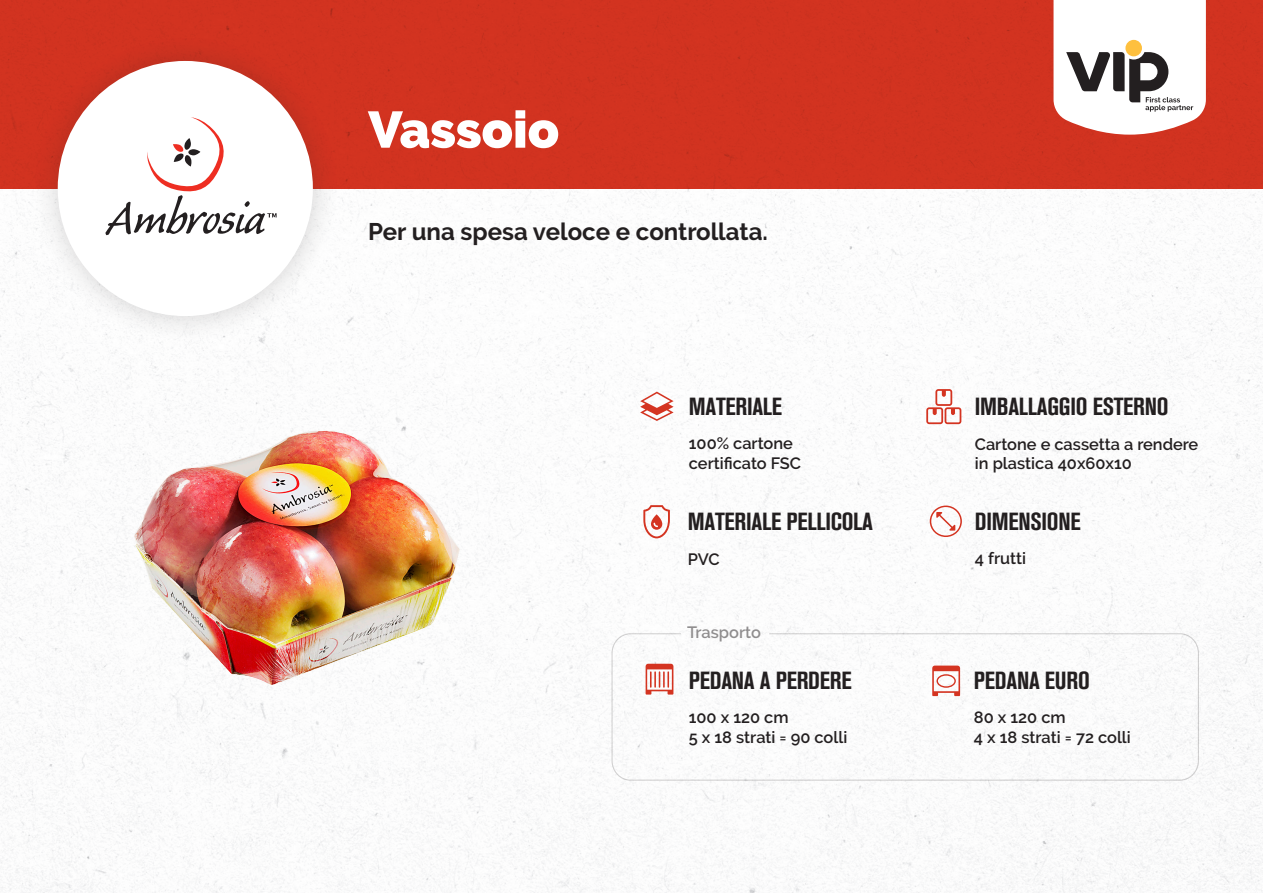
<style>
.page{position:relative;width:1263px;height:893px;background:#fff}
.page>*{position:absolute;margin:0;border:0;box-sizing:border-box;transform-origin:0 0}
.t1{font:900 51.3px "Raleway";color:#fff}
.t2{font:24.6px "Akzidenz Grotesk BQ Bd Cnd Alt";letter-spacing:-.01em;color:#231f20}
.t3{font:700 24px "Raleway";color:#231f20}
.t4{font:600 16.35px/19.6px "Raleway";color:#231f20}
</style>
<div class="page">
<img style="left:0;top:0;width:1263px;height:893px">
<div style="left:611px;top:633px;width:588px;height:148px;border:1px solid #231f20;border-radius:19px"></div>
<svg style="left:1053px;top:0;width:153px;height:135px"></svg>
<div style="left:30px;top:33px;width:311px;height:311px;background:#231f20;opacity:.2"></div>
<div style="left:58px;top:61px;width:255px;height:255px;background:#fff;border-radius:50%"></div>
<svg style="left:105px;top:117px;width:172px;height:118px"></svg>
<img style="left:53px;top:336px;width:487px;height:443px">
<svg style="left:926px;top:389px;width:35px;height:35px"></svg>
<svg style="left:643px;top:505px;width:27px;height:33px"></svg>
<svg style="left:646px;top:664px;width:27px;height:31px"></svg>
<svg style="left:932px;top:666px;width:28px;height:30px"></svg>
<svg style="left:930px;top:506px;width:32px;height:31px"></svg>
<svg style="left:640px;top:392px;width:34px;height:29px"></svg>
<p class="t1" style="left:368px;top:100px;width:193px">Vassoio</p>
<p class="t3" style="left:368px;top:218px;width:401px">Per una spesa veloce e controllata.</p>
<p class="t2" style="left:689px;top:392px;width:95px">MATERIALE</p>
<p class="t2" style="left:975px;top:393px;width:195px">IMBALLAGGIO ESTERNO</p>
<p class="t4" style="left:689px;top:433px;width:106px">100% cartone</p>
<p class="t4" style="left:689px;top:453px;width:114px">certificato FSC</p>
<p class="t4" style="left:975px;top:434px;width:225px">Cartone e cassetta a rendere in plastica 40x60x10</p>
<p class="t2" style="left:688px;top:508px;width:187px">MATERIALE PELLICOLA</p>
<p class="t4" style="left:688px;top:549px;width:33px">PVC</p>
<p class="t2" style="left:975px;top:507px;width:107px">DIMENSIONE</p>
<p class="t4" style="left:975px;top:549px;width:53px">4 frutti</p>
<p class="t4" style="left:687px;top:622px;width:75px">Trasporto</p>
<p class="t2" style="left:689px;top:666px;width:164px">PEDANA A PERDERE</p>
<p class="t2" style="left:974px;top:666px;width:117px">PEDANA EURO</p>
<p class="t4" style="left:689px;top:708px;width:101px">100 x 120 cm</p>
<p class="t4" style="left:689px;top:727px;width:160px">5 x 18 strati = 90 colli</p>
<p class="t4" style="left:974px;top:708px;width:93px">80 x 120 cm</p>
<p class="t4" style="left:974px;top:728px;width:158px">4 x 18 strati = 72 colli</p>
</div>
